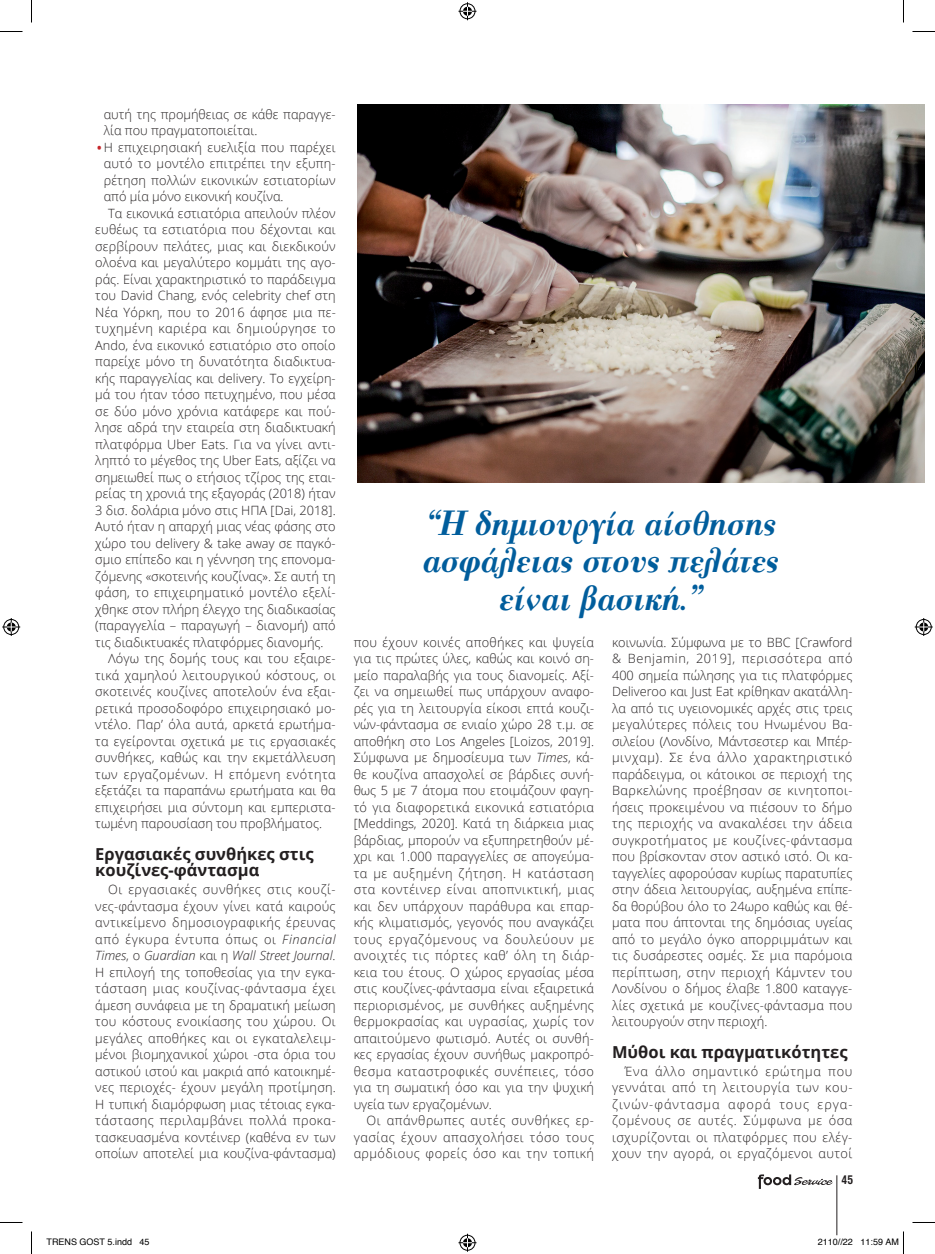
<style>
.page{position:relative;width:935px;height:1254px;background:#fff}
.page>*{position:absolute;margin:0;border:0;box-sizing:border-box;transform-origin:0 0}
.t1{font:italic 700 37.5px/37.5px "PF Bodoni Text";color:#005d9c;text-align:center;scale:.95 1}
.t2{font:700 16.5px/16.5px "Open Sans";color:#231f20}
.t3{font:300 12.75px/16.5px "Open Sans";letter-spacing:.005em;color:#231f20;text-align:justify}
.t4{font:300 12.75px "Open Sans";letter-spacing:.03em;color:#231f20}
.t5{font:300 12.75px "Open Sans";letter-spacing:.04em;color:#231f20}
.t6{font:12px "UB Helvetica Cond Bold";color:#231f20}
.t7{font:9px "Helvetica";color:#000}
.s1{font-size:22.5px;color:#c6262a}
.s2{font-style:italic}
</style>
<div class="page">
<hr style="left:836px;top:1175px;width:1px;height:60px;background:#231f20">
<svg style="left:758px;top:1174px;width:74px;height:15px"></svg>
<img style="left:357px;top:105px;width:567px;height:377px">
<svg style="left:0;top:31px;width:22px;height:1px"></svg>
<svg style="left:912px;top:31px;width:23px;height:1px"></svg>
<svg style="left:0;top:1222px;width:22px;height:1px"></svg>
<svg style="left:912px;top:1222px;width:23px;height:1px"></svg>
<svg style="left:31px;top:0;width:1px;height:22px"></svg>
<svg style="left:31px;top:1231px;width:1px;height:23px"></svg>
<svg style="left:903px;top:0;width:1px;height:22px"></svg>
<svg style="left:458px;top:2px;width:18px;height:18px"></svg>
<svg style="left:458px;top:1233px;width:18px;height:18px"></svg>
<svg style="left:2px;top:618px;width:18px;height:18px"></svg>
<svg style="left:914px;top:618px;width:18px;height:18px"></svg>
<svg style="left:903px;top:1231px;width:1px;height:23px"></svg>
<p class="t3" style="left:104px;top:105px;width:233px">αυτή της προμήθειας σε κάθε παραγγε&shy;λία που πραγματοποιείται.</p>
<p class="t3" style="left:95px;top:138px;width:242px"><span class="s1">•</span>Η επιχειρησιακή ευελιξία που παρέχει</p>
<p class="t3" style="left:104px;top:155px;width:233px">αυτό το μοντέλο επιτρέπει την εξυπη-</p>
<p class="t3" style="left:104px;top:171px;width:233px">ρέτηση πολλών εικονικών εστιατορίων</p>
<p class="t3" style="left:104px;top:188px;width:181px">από μία μόνο εικονική κουζίνα.</p>
<p class="t3" style="left:108px;top:204px;width:229px">Τα εικονικά εστιατόρια απειλούν πλέον</p>
<p class="t3" style="left:95px;top:221px;width:242px">ευθέως τα εστιατόρια που δέχονται και</p>
<p class="t3" style="left:95px;top:237px;width:242px">σερβίρουν πελάτες, μιας και διεκδικούν</p>
<p class="t3" style="left:95px;top:254px;width:242px">ολοένα και μεγαλύτερο κομμάτι της αγο-</p>
<p class="t3" style="left:95px;top:270px;width:242px">ράς. Είναι χαρακτηριστικό το παράδειγμα</p>
<p class="t3" style="left:95px;top:287px;width:242px">του David Chang, ενός celebrity chef στη</p>
<p class="t3" style="left:95px;top:303px;width:242px">Νέα Υόρκη, που το 2016 άφησε μια πε-</p>
<p class="t4" style="left:95px;top:320px;width:242px">τυχημένη καριέρα και δημιούργησε το</p>
<p class="t3" style="left:95px;top:336px;width:242px">Ando, ένα εικονικό εστιατόριο στο οποίο</p>
<p class="t3" style="left:95px;top:353px;width:242px">παρείχε μόνο τη δυνατότητα διαδικτυα-</p>
<p class="t3" style="left:95px;top:369px;width:242px">κής παραγγελίας και delivery. Το εγχείρη-</p>
<p class="t3" style="left:95px;top:386px;width:242px">μά του ήταν τόσο πετυχημένο, που μέσα</p>
<p class="t3" style="left:95px;top:402px;width:242px">σε δύο μόνο χρόνια κατάφερε και πού-</p>
<p class="t3" style="left:95px;top:419px;width:242px">λησε αδρά την εταιρεία στη διαδικτυακή</p>
<p class="t3" style="left:95px;top:435px;width:242px">πλατφόρμα Uber Eats. Για να γίνει αντι-</p>
<p class="t3" style="left:95px;top:452px;width:242px">ληπτό το μέγεθος της Uber Eats, αξίζει να</p>
<p class="t3" style="left:95px;top:468px;width:242px">σημειωθεί πως ο ετήσιος τζίρος της εται-</p>
<p class="t3" style="left:95px;top:485px;width:242px">ρείας τη χρονιά της εξαγοράς (2018) ήταν</p>
<p class="t3" style="left:95px;top:501px;width:242px">3 δισ. δολάρια μόνο στις ΗΠΑ [Dai, 2018].</p>
<p class="t3" style="left:95px;top:518px;width:242px">Αυτό ήταν η απαρχή μιας νέας φάσης στο</p>
<p class="t3" style="left:95px;top:534px;width:242px">χώρο του delivery &amp; take away σε παγκό-</p>
<p class="t3" style="left:95px;top:551px;width:242px">σμιο επίπεδο και η γέννηση της επονομα-</p>
<p class="t3" style="left:95px;top:567px;width:242px">ζόμενης «σκοτεινής κουζίνας». Σε αυτή τη</p>
<p class="t3" style="left:95px;top:584px;width:242px">φάση, το επιχειρηματικό μοντέλο εξελί-</p>
<p class="t3" style="left:95px;top:600px;width:242px">χθηκε στον πλήρη έλεγχο της διαδικασίας</p>
<p class="t3" style="left:95px;top:617px;width:242px">(παραγγελία – παραγωγή – διανομή) από</p>
<p class="t3" style="left:95px;top:633px;width:230px">τις διαδικτυακές πλατφόρμες διανομής.</p>
<p class="t3" style="left:108px;top:650px;width:229px">Λόγω της δομής τους και του εξαιρε-</p>
<p class="t3" style="left:95px;top:666px;width:242px">τικά χαμηλού λειτουργικού κόστους, οι</p>
<p class="t3" style="left:95px;top:683px;width:242px">σκοτεινές κουζίνες αποτελούν ένα εξαι-</p>
<p class="t3" style="left:95px;top:699px;width:242px">ρετικά προσοδοφόρο επιχειρησιακό μο-</p>
<p class="t3" style="left:95px;top:716px;width:242px">ντέλο. Παρ’ όλα αυτά, αρκετά ερωτήμα-</p>
<p class="t3" style="left:95px;top:732px;width:242px">τα εγείρονται σχετικά με τις εργασιακές</p>
<p class="t3" style="left:95px;top:749px;width:242px">συνθήκες, καθώς και την εκμετάλλευση</p>
<p class="t5" style="left:95px;top:765px;width:242px">των εργαζομένων. Η επόμενη ενότητα</p>
<p class="t3" style="left:95px;top:782px;width:242px">εξετάζει τα παραπάνω ερωτήματα και θα</p>
<p class="t3" style="left:95px;top:798px;width:242px">επιχειρήσει μια σύντομη και εμπεριστα-</p>
<p class="t3" style="left:95px;top:815px;width:228px">τωμένη παρουσίαση του προβλήματος.</p>
<p class="t2" style="left:95px;top:845px;width:220px">Εργασιακές συνθήκες στις κουζίνες-φάντασμα</p>
<p class="t3" style="left:95px;top:881px;width:242px;text-indent:13px">Οι εργασιακές συνθήκες στις κουζί&shy;νες-φάντασμα έχουν γίνει κατά καιρούς αντικείμενο δημοσιογραφικής έρευνας από έγκυρα έντυπα όπως οι <span class="s2">Financial Times</span>, o <span class="s2">Guardian</span> και η <span class="s2">Wall Street Journal</span>.<br>Η επιλογή της τοποθεσίας για την εγκα&shy;τάσταση μιας κουζίνας-φάντασμα έχει άμεση συνάφεια με τη δραματική μείωση του κόστους ενοικίασης του χώρου. Οι μεγάλες αποθήκες και οι εγκαταλελειμ&shy;μένοι βιομηχανικοί χώροι -στα όρια του αστικού ιστού και μακριά από κατοικημέ&shy;νες περιοχές- έχουν μεγάλη προτίμηση.<br>Η τυπική διαμόρφωση μιας τέτοιας εγκα&shy;τάστασης περιλαμβάνει πολλά προκα&shy;τασκευασμένα κοντέινερ (καθένα εν των οποίων αποτελεί μια κουζίνα-φάντασμα)</p>
<h1 class="t1" style="left:422px;top:504px;width:376px">“Η δημιουργία αίσθησης ασφάλειας στους πελάτες είναι βασική.”</h1>
<p class="t3" style="left:354px;top:633px;width:242px">που έχουν κοινές αποθήκες και ψυγεία για τις πρώτες ύλες, καθώς και κοινό ση&shy;μείο παραλαβής για τους διανομείς. Αξί&shy;ζει να σημειωθεί πως υπάρχουν αναφο&shy;ρές για τη λειτουργία είκοσι επτά κουζι&shy;νών-φάντασμα σε ενιαίο χώρο 28 τ.μ. σε αποθήκη στο Los Angeles [Loizos, 2019].<br>Σύμφωνα με δημοσίευμα των <span class="s2">Times</span>, κά&shy;θε κουζίνα απασχολεί σε βάρδιες συνή&shy;θως 5 με 7 άτομα που ετοιμάζουν φαγη&shy;τό για διαφορετικά εικονικά εστιατόρια [Meddings, 2020]. Κατά τη διάρκεια μιας βάρδιας, μπορούν να εξυπηρετηθούν μέ&shy;χρι και 1.000 παραγγελίες σε απογεύμα&shy;τα με αυξημένη ζήτηση. Η κατάσταση στα κοντέινερ είναι αποπνικτική, μιας και δεν υπάρχουν παράθυρα και επαρ&shy;κής κλιματισμός, γεγονός που αναγκάζει τους εργαζόμενους να δουλεύουν με ανοιχτές τις πόρτες καθ’ όλη τη διάρ&shy;κεια του έτους. Ο χώρος εργασίας μέσα στις κουζίνες-φάντασμα είναι εξαιρετικά περιορισμένος, με συνθήκες αυξημένης θερμοκρασίας και υγρασίας, χωρίς τον απαιτούμενο φωτισμό. Αυτές οι συνθή&shy;κες εργασίας έχουν συνήθως μακροπρό&shy;θεσμα καταστροφικές συνέπειες, τόσο για τη σωματική όσο και για την ψυχική υγεία των εργαζομένων.</p>
<p class="t3" style="left:354px;top:1112px;width:242px;text-indent:13px">Οι απάνθρωπες αυτές συνθήκες ερ&shy;γασίας έχουν απασχολήσει τόσο τους αρμόδιους φορείς όσο και την τοπική</p>
<p class="t3" style="left:612px;top:633px;width:242px">κοινωνία. Σύμφωνα με το BBC [Crawford &amp; Benjamin, 2019], περισσότερα από 400 σημεία πώλησης για τις πλατφόρμες Deliveroo και Just Eat κρίθηκαν ακατάλλη&shy;λα από τις υγειονομικές αρχές στις τρεις μεγαλύτερες πόλεις του Ηνωμένου Βα&shy;σιλείου (Λονδίνο, Μάντσεστερ και Μπέρ&shy;μινχαμ). Σε ένα άλλο χαρακτηριστικό παράδειγμα, οι κάτοικοι σε περιοχή της Βαρκελώνης προέβησαν σε κινητοποι&shy;ήσεις προκειμένου να πιέσουν το δήμο της περιοχής να ανακαλέσει την άδεια συγκροτήματος με κουζίνες-φάντασμα που βρίσκονταν στον αστικό ιστό. Οι κα&shy;ταγγελίες αφορούσαν κυρίως παρατυπίες στην άδεια λειτουργίας, αυξημένα επίπε&shy;δα θορύβου όλο το 24ωρο καθώς και θέ&shy;ματα που άπτονται της δημόσιας υγείας από το μεγάλο όγκο απορριμμάτων και τις δυσάρεστες οσμές. Σε μια παρόμοια περίπτωση, στην περιοχή Κάμντεν του Λονδίνου ο δήμος έλαβε 1.800 καταγγε&shy;λίες σχετικά με κουζίνες-φάντασμα που λειτουργούν στην περιοχή.</p>
<p class="t2" style="left:612px;top:1043px;width:237px">Mύθοι και πραγματικότητες</p>
<p class="t3" style="left:612px;top:1062px;width:242px;text-indent:13px">Ένα άλλο σημαντικό ερώτημα που γεννάται από τη λειτουργία των κου&shy;ζινών-φάντασμα αφορά τους εργα&shy;ζομένους σε αυτές. Σύμφωνα με όσα ισχυρίζονται οι πλατφόρμες που ελέγ&shy;χουν την αγορά, οι εργαζόμενοι αυτοί</p>
<p class="t6" style="left:841px;top:1173px;width:13px">45</p>
<p class="t7" style="left:46px;top:1234px;width:105px">TRENS GOST 5.indd 45</p>
<p class="t7" style="left:818px;top:1234px;width:83px">2110//22 11:59 AM</p>
</div>
